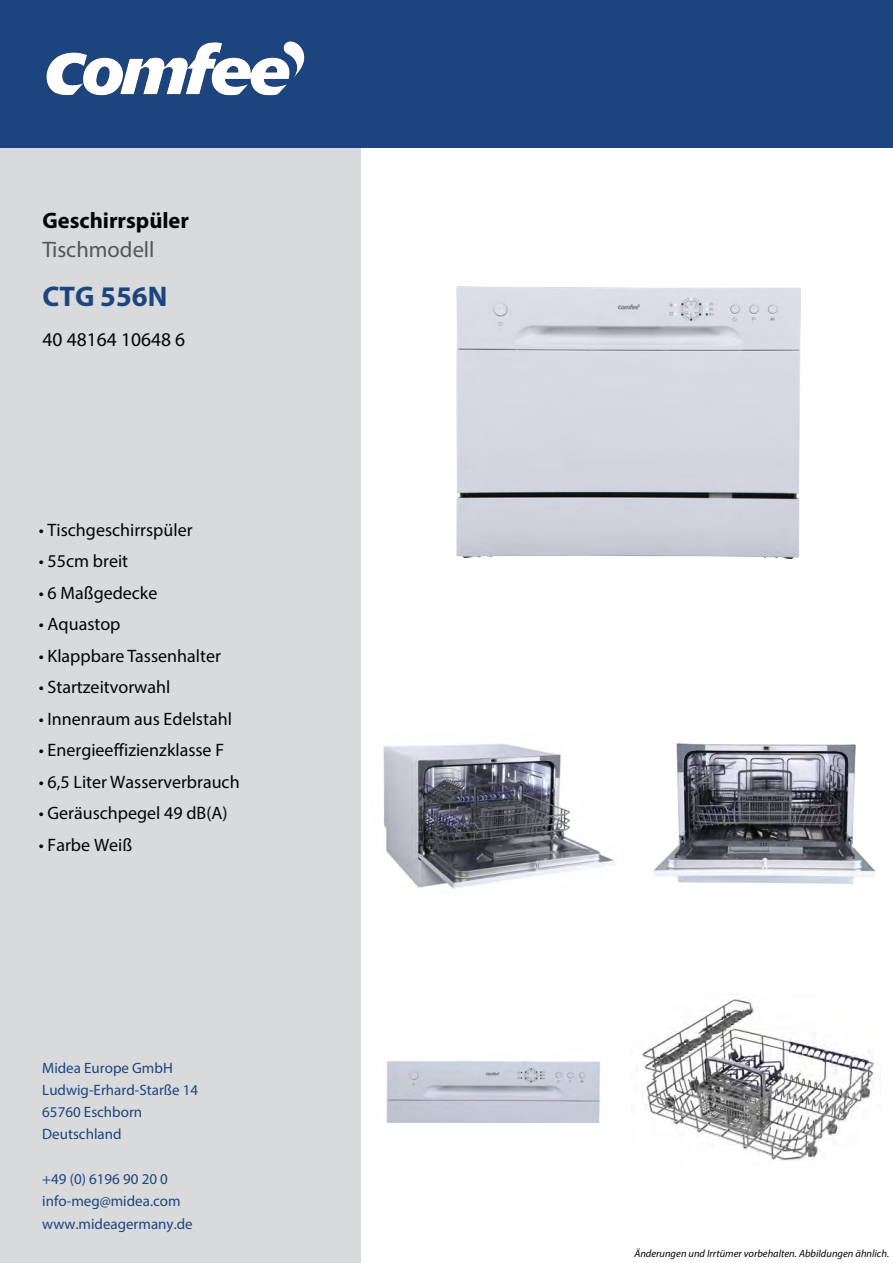
<style>
.page{position:relative;width:893px;height:1263px;background:#fff}
.page>*{position:absolute;margin:0;border:0;box-sizing:border-box;transform-origin:0 0}
.t1{font:700 28.5px "Myriad Pro";color:#1c457f}
.t2{font:700 22.5px "Myriad Pro";color:#000602}
.t3{font:22.5px "Myriad Pro";color:#555656}
.t4{font:19.5px "Myriad Pro";color:#000602}
.t5{font:18px "Myriad Pro";color:#000602}
.t6{font:15px/22.2px "Myriad Pro";color:#1c457f}
.t7{font:italic 10.5px "Myriad Pro";letter-spacing:.005em;color:#000602}
</style>
<div class="page">
<div style="left:0;top:0;width:361px;height:1263px;background:#d8dadb"></div>
<div style="left:0;top:0;width:893px;height:147px;background:#1c457f"></div>
<img style="left:0;top:41px;width:371px;height:107px">
<img style="left:456px;top:286px;width:345px;height:273px">
<img style="left:383px;top:743px;width:232px;height:146px">
<img style="left:653px;top:744px;width:222px;height:140px">
<img style="left:386px;top:1061px;width:214px;height:61px">
<img style="left:642px;top:994px;width:233px;height:167px">
<p class="t2" style="left:43px;top:205px;width:148px">Geschirrspüler</p>
<p class="t3" style="left:43px;top:235px;width:114px">Tischmodell</p>
<h1 class="t1" style="left:43px;top:277px;width:126px">CTG 556N</h1>
<p class="t4" style="left:43px;top:327px;width:144px">40 48164 10648 6</p>
<p class="t5" style="left:39px;top:519px;width:155px">• Tischgeschirrspüler</p>
<p class="t5" style="left:39px;top:550px;width:91px">• 55cm breit</p>
<p class="t5" style="left:39px;top:582px;width:120px">• 6 Maßgedecke</p>
<p class="t5" style="left:39px;top:612px;width:83px">• Aquastop</p>
<p class="t5" style="left:39px;top:645px;width:184px">• Klappbare Tassenhalter</p>
<p class="t5" style="left:39px;top:676px;width:133px">• Startzeitvorwahl</p>
<p class="t5" style="left:39px;top:708px;width:195px">• Innenraum aus Edelstahl</p>
<p class="t5" style="left:39px;top:739px;width:187px">• Energieeffizienzklasse F</p>
<p class="t5" style="left:39px;top:771px;width:202px">• 6,5 Liter Wasserverbrauch</p>
<p class="t5" style="left:39px;top:802px;width:190px">• Geräuschpegel 49 dB(A)</p>
<p class="t5" style="left:39px;top:834px;width:95px">• Farbe Weiß</p>
<p class="t6" style="left:42px;top:1056px;width:157px">Midea Europe GmbH<br>Ludwig-Erhard-Starße 14<br>65760 Eschborn<br>Deutschland</p>
<p class="t6" style="left:42px;top:1167px;width:152px">+49 (0) 6196 90 20 0 info-meg@midea.com www.mideagermany.de</p>
<p class="t7" style="left:634px;top:1247px;width:256px">Änderungen und Irrtümer vorbehalten. Abbildungen ähnlich.</p>
</div>
